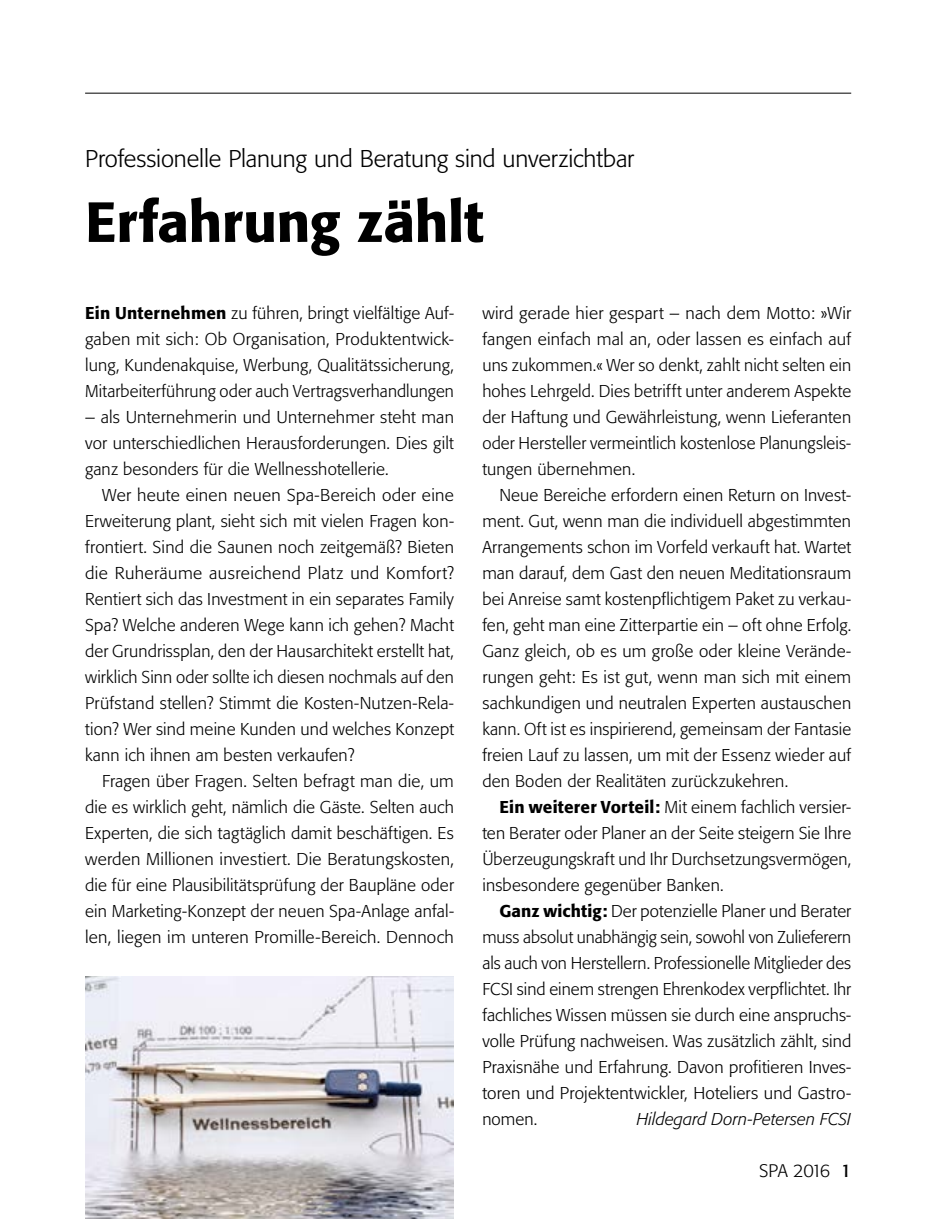
<style>
.page{position:relative;width:925px;height:1219px;background:#fff}
.page>*{position:absolute;margin:0;border:0;box-sizing:border-box;transform-origin:0 0}
.t1{font:500 56px "Formata";letter-spacing:-.01em;color:#000}
.t2{font:300 24px "Formata";letter-spacing:-.005em;color:#000}
.t3{font:300 18px "Formata";letter-spacing:-.03em;color:#000}
.t4{font:300 17px/26px "Formata";letter-spacing:.01em;color:#000;text-align:justify}
.t5{font:italic 300 17px "Formata";letter-spacing:.005em;color:#000}
.s1{font-weight:500}
.s2{font-weight:400}
</style>
<div class="page">
<hr style="left:85px;top:93px;width:765px;height:1px;background:#000">
<img style="left:85px;top:976px;width:369px;height:243px">
<h2 class="t2" style="left:85px;top:145px;width:550px">Professionelle Planung und Beratung sind unverzichtbar</h2>
<h1 class="t1" style="left:85px;top:188px;width:400px">Erfahrung zählt</h1>
<p class="t4" style="left:85px;top:300px;width:370px"><span class="s1">Ein Unternehmen</span> zu führen, bringt vielfältige Auf&shy;gaben mit sich: Ob Organisation, Produktentwick&shy;lung, Kundenakquise, Werbung, Qualitätssicherung, Mitarbeiterführung oder auch Vertragsverhandlungen</p>
<p class="t4" style="left:85px;top:404px;width:370px">– als Unternehmerin und Unternehmer steht man vor unterschiedlichen Herausforderungen. Dies gilt ganz besonders für die Wellnesshotellerie.</p>
<p class="t4" style="left:85px;top:482px;width:370px;text-indent:17px">Wer heute einen neuen Spa-Bereich oder eine Erweiterung plant, sieht sich mit vielen Fragen kon&shy;frontiert. Sind die Saunen noch zeitgemäß? Bieten die Ruheräume ausreichend Platz und Komfort?<br>Rentiert sich das Investment in ein separates Family Spa? Welche anderen Wege kann ich gehen? Macht der Grundrissplan, den der Hausarchitekt erstellt hat, wirklich Sinn oder sollte ich diesen nochmals auf den Prüfstand stellen? Stimmt die Kosten-Nutzen-Rela&shy;tion? Wer sind meine Kunden und welches Konzept kann ich ihnen am besten verkaufen?</p>
<p class="t4" style="left:85px;top:768px;width:370px;text-indent:17px">Fragen über Fragen. Selten befragt man die, um die es wirklich geht, nämlich die Gäste. Selten auch Experten, die sich tagtäglich damit beschäftigen. Es werden Millionen investiert. Die Beratungskosten, die für eine Plausibilitätsprüfung der Baupläne oder ein Marketing-Konzept der neuen Spa-Anlage anfal&shy;len, liegen im unteren Promille-Bereich. Dennoch</p>
<p class="t4" style="left:482px;top:300px;width:370px">wird gerade hier gespart – nach dem Motto: »Wir fangen einfach mal an, oder lassen es einfach auf uns zukommen.« Wer so denkt, zahlt nicht selten ein hohes Lehrgeld. Dies betrifft unter anderem Aspekte der Haftung und Gewährleistung, wenn Lieferanten oder Hersteller vermeintlich kostenlose Planungsleis&shy;tungen übernehmen.</p>
<p class="t4" style="left:482px;top:482px;width:370px;text-indent:17px">Neue Bereiche erfordern einen Return on Invest&shy;ment. Gut, wenn man die individuell abgestimmten Arrangements schon im Vorfeld verkauft hat. Wartet man darauf, dem Gast den neuen Meditationsraum bei Anreise samt kostenpflichtigem Paket zu verkau&shy;fen, geht man eine Zitterpartie ein – oft ohne Erfolg.<br>Ganz gleich, ob es um große oder kleine Verände&shy;rungen geht: Es ist gut, wenn man sich mit einem sachkundigen und neutralen Experten austauschen kann. Oft ist es inspirierend, gemeinsam der Fantasie freien Lauf zu lassen, um mit der Essenz wieder auf den Boden der Realitäten zurückzukehren.</p>
<p class="t4" style="left:482px;top:794px;width:370px;text-indent:17px"><span class="s1">Ein weiterer Vorteil:</span> Mit einem fachlich versier&shy;ten Berater oder Planer an der Seite steigern Sie Ihre Überzeugungskraft und Ihr Durchsetzungsvermögen, insbesondere gegenüber Banken.</p>
<p class="t4" style="left:482px;top:898px;width:370px;text-indent:17px"><span class="s1">Ganz wichtig:</span> Der potenzielle Planer und Berater muss absolut unabhängig sein, sowohl von Zulieferern als auch von Herstellern. Professionelle Mitglieder des FCSI sind einem strengen Ehrenkodex verpflichtet. Ihr fachliches Wissen müssen sie durch eine anspruchs&shy;volle Prüfung nachweisen. Was zusätzlich zählt, sind Praxisnähe und Erfahrung. Davon profitieren Inves&shy;toren und Projektentwickler, Hoteliers und Gastro&shy;nomen.</p>
<p class="t5" style="left:636px;top:1109px;width:216px">Hildegard Dorn-Petersen FCSI</p>
<p class="t3" style="left:759px;top:1160px;width:93px">SPA 2016 <span class="s2">1</span></p>
</div>
